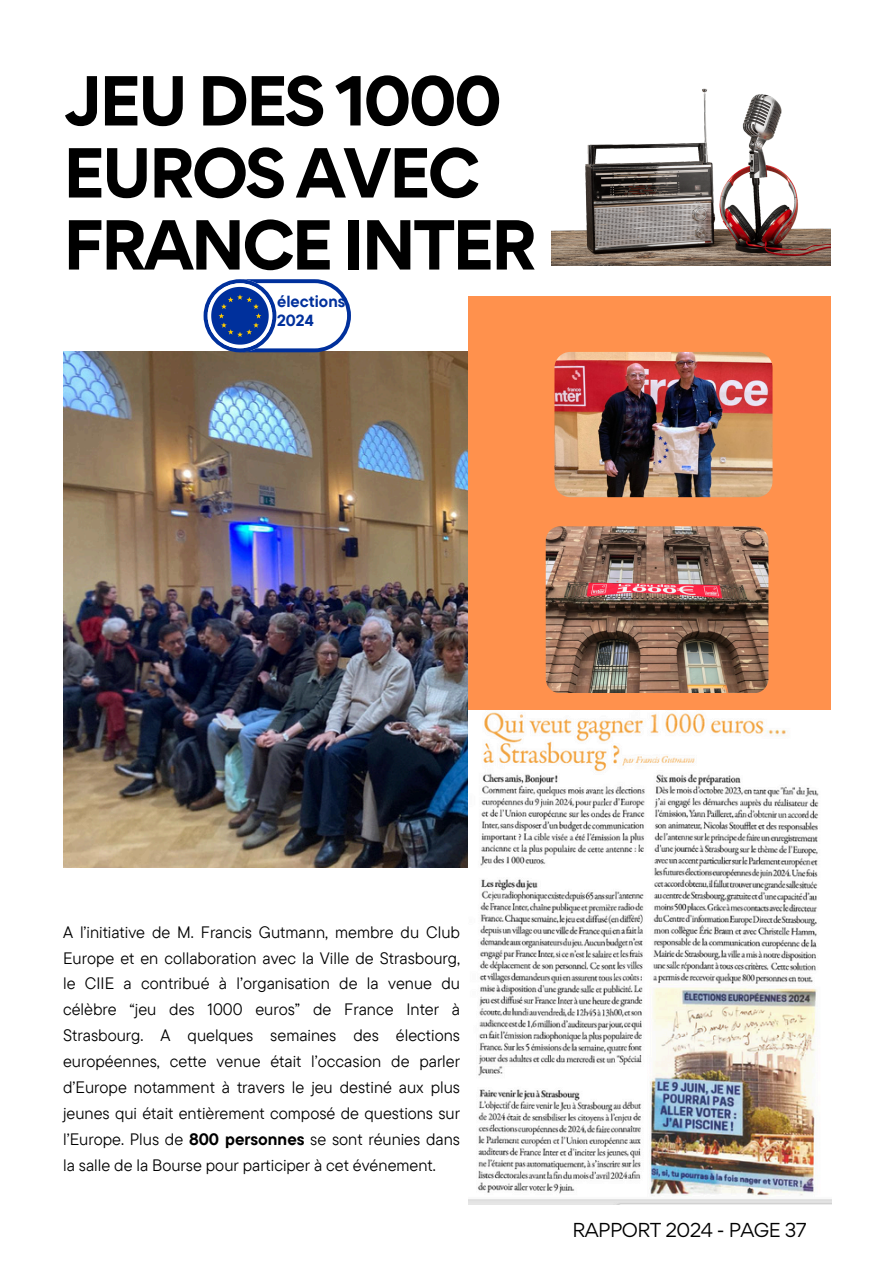
<style>
.page{position:relative;width:894px;height:1264px;background:#fff}
.page>*{position:absolute;margin:0;border:0;box-sizing:border-box;transform-origin:0 0}
.t1{font:700 63px/72px "Gordita";letter-spacing:-.05em;color:#000}
.t2{font:18px "Gordita";letter-spacing:-.03em;color:#000}
.t3{font:16.5px/25.8px "TT Commons Pro";color:#000;text-align:justify}
.t4{font:700 16.05px/18.6px "TT Commons Pro";color:#00309c}
.s1{font-weight:700}
</style>
<div class="page">
<img style="left:63px;top:352px;width:405px;height:515px">
<div style="left:468px;top:296px;width:362px;height:487px;background:#ff914d"></div>
<img style="left:545px;top:526px;width:223px;height:167px;border-radius:15px">
<img style="left:554px;top:352px;width:218px;height:145px;border-radius:16px">
<img style="left:468px;top:710px;width:362px;height:494px">
<img style="left:551px;top:88px;width:279px;height:177px">
<svg style="left:203px;top:279px;width:148px;height:73px"></svg>
<h1 class="t1" style="left:63px;top:64px;width:475px">JEU DES 1000<br>EUROS AVEC<br>FRANCE INTER</h1>
<p class="t4" style="left:277px;top:291px;width:70px">élections<br>2024</p>
<p class="t3" style="left:63px;top:918px;width:398px">A l’initiative de M. Francis Gutmann, membre du Club Europe et en collaboration avec la Ville de Strasbourg, le CIIE a contribué à l’organisation de la venue du célèbre “jeu des 1000 euros” de France Inter à Strasbourg. A quelques semaines des élections européennes, cette venue était l’occasion de parler d’Europe notamment à travers le jeu destiné aux plus jeunes qui était entièrement composé de questions sur l’Europe. Plus de <span class="s1">800 personnes</span> se sont réunies dans la salle de la Bourse pour participer à cet événement.</p>
<p class="t2" style="left:572px;top:1217px;width:236px">RAPPORT 2024 - PAGE 37</p>
</div>
